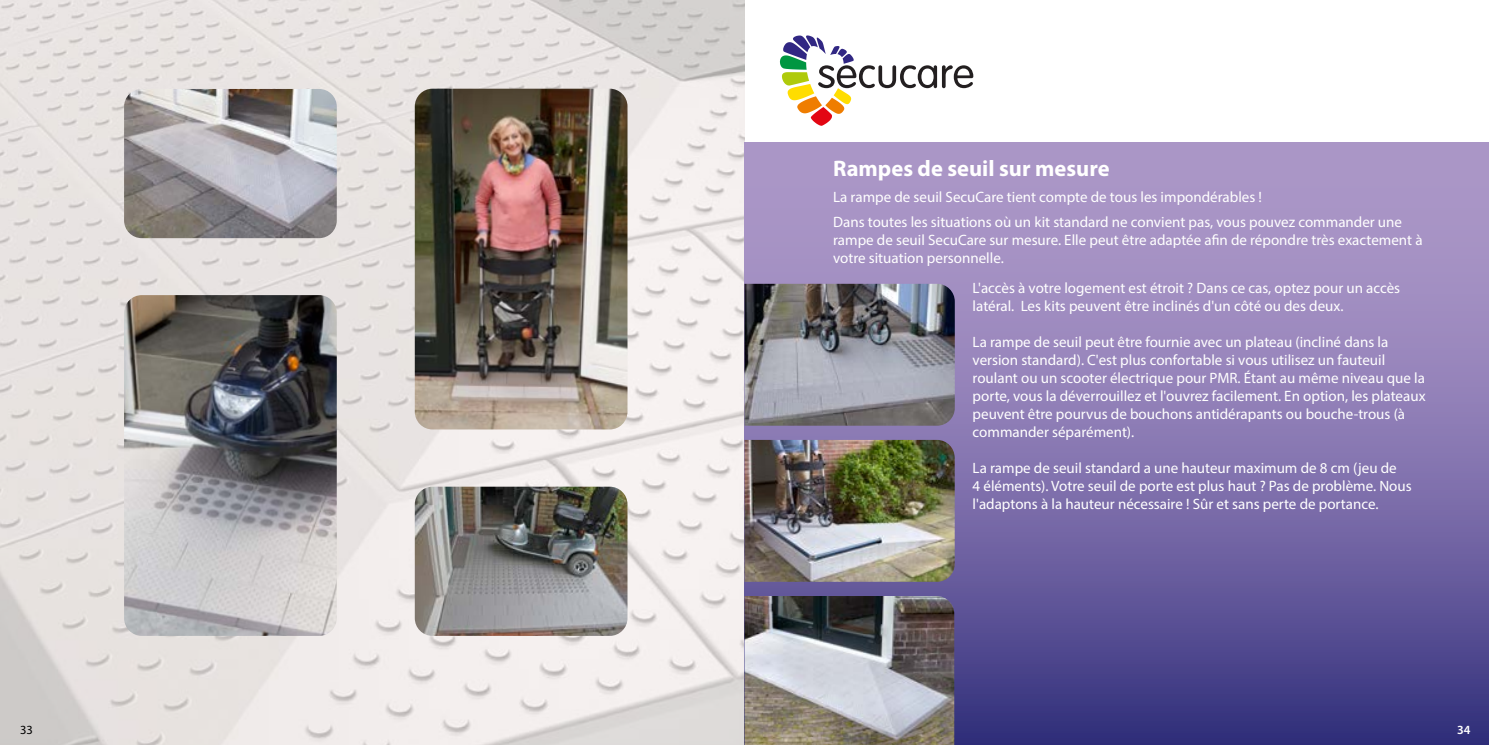
<style>
.page{position:relative;width:1489px;height:745px;background:#fff}
.page>*{position:absolute;margin:0;border:0;box-sizing:border-box;transform-origin:0 0}
.t1{font:700 22.5px "Myriad Pro";color:#fff}
.t2{font:15px/18px "Myriad Pro";color:#fff}
.t3{font:12.5px "Myriad Pro";color:#000}
.t4{font:600 12.5px "Myriad Pro";color:#fff}
</style>
<div class="page">
<img style="left:0;top:0;width:744px;height:744px">
<svg style="left:744px;top:142px;width:744px;height:602px;background:#8273ae"></svg>
<img style="left:744px;top:283px;width:210px;height:142px">
<img style="left:744px;top:439px;width:210px;height:142px">
<img style="left:744px;top:595px;width:210px;height:149px">
<svg style="left:779px;top:35px;width:194px;height:91px"></svg>
<img style="left:415px;top:89px;width:212px;height:340px">
<img style="left:415px;top:486px;width:212px;height:149px">
<img style="left:124px;top:295px;width:213px;height:340px">
<img style="left:124px;top:89px;width:213px;height:149px">
<h1 class="t1" style="left:833px;top:154px;width:278px">Rampes de seuil sur mesure</h1>
<p class="t2" style="left:833px;top:184px;width:570px;line-height:25.1px">La rampe de seuil SecuCare tient compte de tous les impondérables !<br>Dans toutes les situations où un kit standard ne convient pas, vous pouvez commander une</p>
<p class="t2" style="left:833px;top:230px;width:591px">rampe de seuil SecuCare sur mesure. Elle peut être adaptée afin de répondre très exactement à votre situation personnelle.</p>
<p class="t2" style="left:972px;top:278px;width:429px">L'accès à votre logement est étroit ? Dans ce cas, optez pour un accès latéral. Les kits peuvent être inclinés d'un côté ou des deux.</p>
<p class="t2" style="left:972px;top:332px;width:454px">La rampe de seuil peut être fournie avec un plateau (incliné dans la version standard). C'est plus confortable si vous utilisez un fauteuil roulant ou un scooter électrique pour PMR. Étant au même niveau que la porte, vous la déverrouillez et l'ouvrez facilement. En option, les plateaux peuvent être pourvus de bouchons antidérapants ou bouche-trous (à commander séparément).</p>
<p class="t2" style="left:972px;top:458px;width:440px">La rampe de seuil standard a une hauteur maximum de 8 cm (jeu de<br>4 éléments). Votre seuil de porte est plus haut ? Pas de problème. Nous l'adaptons à la hauteur nécessaire ! Sûr et sans perte de portance.</p>
<p class="t3" style="left:20px;top:721px;width:14px">33</p>
<p class="t4" style="left:1456px;top:721px;width:15px">34</p>
</div>
